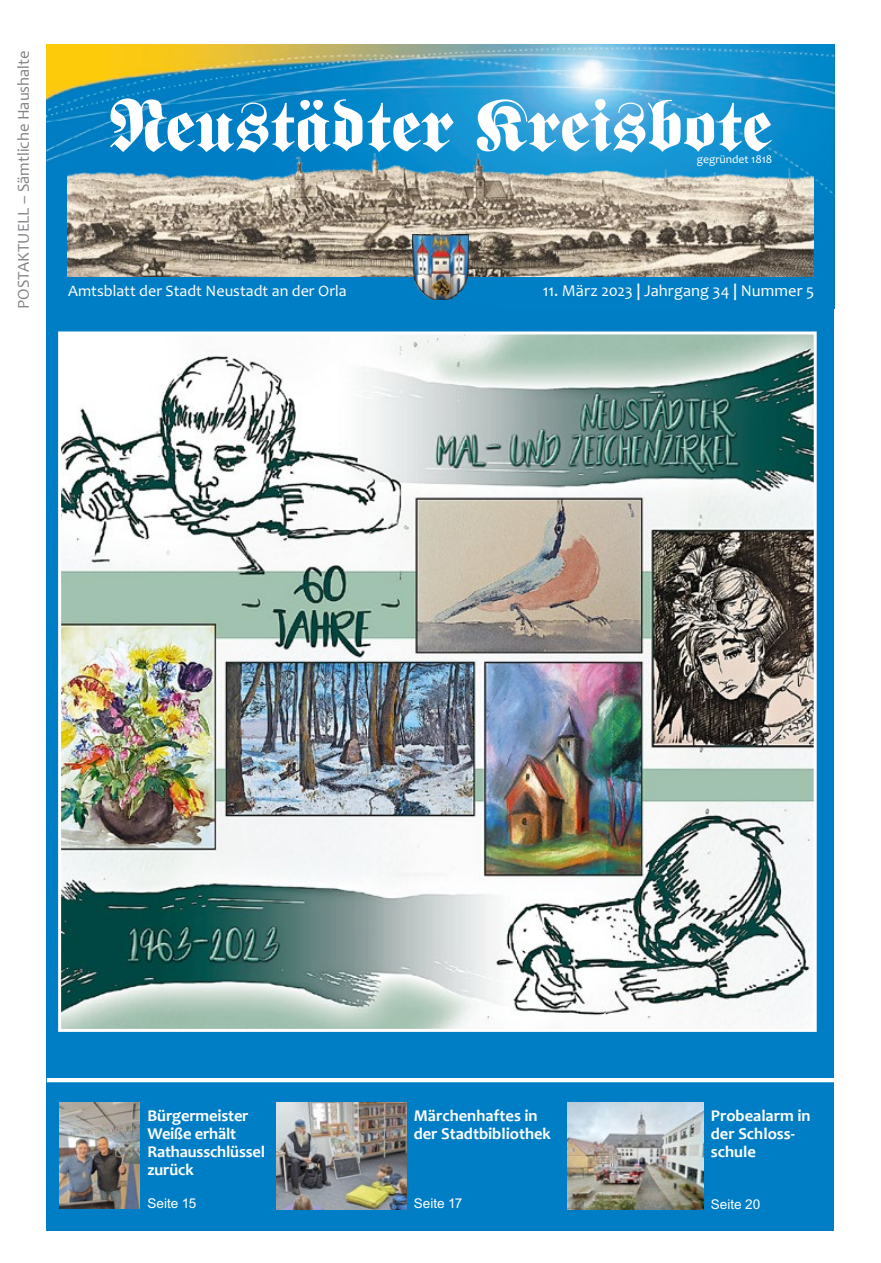
<style>
.page{position:relative;width:881px;height:1263px;background:#fff}
.page>*{position:absolute;margin:0;border:0;box-sizing:border-box;transform-origin:0 0}
.t1{font:71.85px "Fette Fraktur";color:#fff}
.Titelonfo_ueber{font:700 16.5px/18px "Candara";color:#fff}
.t2{font:16.5px "Candara";letter-spacing:.005em;color:#fff}
.Normalfett{font:16.5px "Candara";color:#808285}
.t3{font:16.05px "Candara";color:#fff}
.Titelinfo_seite{font:13.5px "Arial";letter-spacing:.005em;color:#fff}
.t4{font:11.7px "Candara";color:#fff}
.s1{font-weight:700}
</style>
<div class="page">
<div style="left:47px;top:305px;width:786px;height:926px;background:#007ec5"></div>
<hr style="left:47px;top:1078px;width:786px;height:4px;background:#fff">
<img style="left:47px;top:44px;width:786px;height:261px">
<img style="left:67px;top:153px;width:746px;height:123px">
<img style="left:412px;top:235px;width:57px;height:65px">
<img style="left:60px;top:1102px;width:79px;height:106px">
<img style="left:277px;top:1102px;width:129px;height:107px">
<img style="left:567px;top:1102px;width:136px;height:107px">
<img style="left:62px;top:335px;width:750px;height:693px">
<div style="left:58px;top:331px;width:758px;height:701px;border:3px solid #fff"></div>
<p class="Normalfett" style="left:13px;top:309px;width:260px;rotate:-90deg">POSTAKTUELL – Sämtliche Haushalte</p>
<p class="t1" style="left:109px;top:85px;width:664px">Neustädter Kreisbote</p>
<p class="t4" style="left:696px;top:151px;width:77px">gegründet 1818</p>
<p class="t3" style="left:68px;top:281px;width:280px">Amtsblatt der Stadt Neustadt an der Orla</p>
<p class="t2" style="left:542px;top:281px;width:273px">11. März 2023 <span class="s1">|</span> Jahrgang 34 <span class="s1">|</span> Nummer 5</p>
<p class="Titelonfo_ueber" style="left:147px;top:1106px;width:119px">Bürgermeister<br>Weiße erhält<br>Rathausschlüssel zurück</p>
<p class="Titelinfo_seite" style="left:147px;top:1196px;width:50px">Seite 15</p>
<p class="Titelonfo_ueber" style="left:413px;top:1106px;width:139px">Märchenhaftes in der Stadtbibliothek</p>
<p class="Titelinfo_seite" style="left:413px;top:1196px;width:50px">Seite 17</p>
<p class="Titelonfo_ueber" style="left:710px;top:1106px;width:101px">Probealarm in der Schloss&shy;schule</p>
<p class="Titelinfo_seite" style="left:710px;top:1196px;width:51px">Seite 20</p>
</div>
